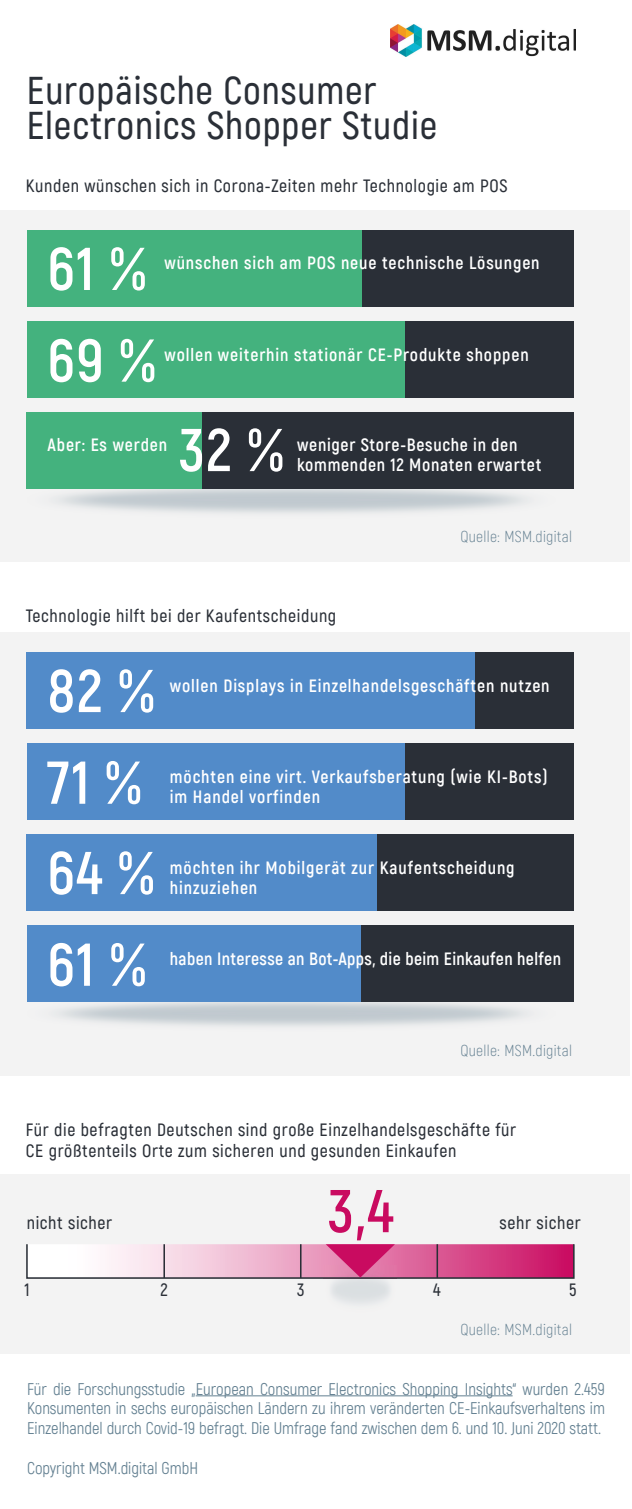
<style>
.page{position:relative;width:632px;height:1509px;background:#fff}
.page>*{position:absolute;margin:0;border:0;box-sizing:border-box;transform-origin:0 0}
.t1{font:700 60.3px "Akrobat";letter-spacing:.03em;color:#fff}
.t2{font:700 60.3px "Akrobat";color:#c90b60}
.t3{font:600 38.62px/34.8px "Akrobat";letter-spacing:.025em;color:#2a2f37}
.t4{font:700 17.77px "Akrobat";letter-spacing:.05em;color:#fff}
.t5{font:600 17.77px/20.9px "Akrobat";letter-spacing:.04em;color:#2a2f37}
.t6{font:700 17.77px "Akrobat";letter-spacing:.02em;color:#fff}
.t7{font:16.5px/19.8px "Akrobat";color:#638091;text-align:justify}
.t8{font:300 15.83px "Akrobat";letter-spacing:.02em;color:#648091}
</style>
<div class="page">
<hr style="left:196px;top:1395px;width:316px;height:1px;background:#638091">
<div style="left:0;top:210px;width:629px;height:352px;background:#f3f3f3"></div>
<div style="left:0;top:1173px;width:629px;height:180px;background:#f3f3f3"></div>
<img style="left:26px;top:480px;width:499px;height:33px">
<div style="left:27px;top:230px;width:546px;height:77px;background:#2a2f37"></div>
<div style="left:27px;top:230px;width:334px;height:77px;background:#44b27e"></div>
<div style="left:27px;top:321px;width:546px;height:77px;background:#2a2f37"></div>
<div style="left:27px;top:321px;width:377px;height:77px;background:#44b27e"></div>
<div style="left:27px;top:412px;width:546px;height:77px;background:#2a2f37"></div>
<div style="left:27px;top:412px;width:175px;height:77px;background:#44b27e"></div>
<div style="left:0;top:632px;width:629px;height:443px;background:#f3f3f3"></div>
<img style="left:323px;top:1278px;width:74px;height:26px">
<div style="left:26px;top:1243px;width:548px;height:35px;border:2px solid #2a2f37"></div>
<img style="left:391px;top:25px;width:184px;height:31px">
<div style="left:26px;top:652px;width:547px;height:77px;background:#2a2f37"></div>
<div style="left:26px;top:652px;width:448px;height:77px;background:#528bc9"></div>
<div style="left:27px;top:743px;width:546px;height:77px;background:#2a2f37"></div>
<div style="left:27px;top:743px;width:377px;height:77px;background:#528bc9"></div>
<div style="left:26px;top:834px;width:547px;height:77px;background:#2a2f37"></div>
<div style="left:26px;top:834px;width:350px;height:77px;background:#528bc9"></div>
<div style="left:27px;top:925px;width:546px;height:77px;background:#2a2f37"></div>
<div style="left:27px;top:925px;width:333px;height:77px;background:#528bc9"></div>
<svg style="left:27px;top:1244px;width:546px;height:33px"></svg>
<hr style="left:436px;top:1244px;width:2px;height:33px;background:#2a2f37">
<hr style="left:163px;top:1244px;width:2px;height:33px;background:#2a2f37">
<hr style="left:300px;top:1244px;width:1px;height:33px;background:#2a2f37">
<h2 class="t3" style="left:27px;top:73px;width:412px">Europäische Consumer<br>Electronics Shopper Studie</h2>
<p class="t5" style="left:26px;top:175px;width:483px">Kunden wünschen sich in Corona-Zeiten mehr Technologie am POS</p>
<h1 class="t1" style="left:47px;top:231px;width:100px">61 %</h1>
<p class="t4" style="left:164px;top:252px;width:376px">wünschen sich am POS neue technische Lösungen</p>
<h1 class="t1" style="left:47px;top:323px;width:109px">69 %</h1>
<p class="t4" style="left:164px;top:344px;width:365px">wollen weiterhin stationär CE-Produkte shoppen</p>
<p class="t4" style="left:47px;top:433px;width:121px">Aber: Es werden</p>
<h1 class="t1" style="left:179px;top:412px;width:106px">32 %</h1>
<p class="t4" style="left:297px;top:433px;width:222px">weniger Store-Besuche in den</p>
<p class="t4" style="left:297px;top:453px;width:245px">kommenden 12 Monaten erwartet</p>
<p class="t8" style="left:460px;top:527px;width:113px">Quelle: MSM.digital</p>
<p class="t5" style="left:26px;top:605px;width:312px">Technologie hilft bei der Kaufentscheidung</p>
<h1 class="t1" style="left:47px;top:653px;width:108px">82 %</h1>
<p class="t4" style="left:170px;top:674px;width:381px">wollen Displays in Einzelhandelsgeschäften nutzen</p>
<h1 class="t1" style="left:47px;top:745px;width:95px">71 %</h1>
<p class="t4" style="left:170px;top:766px;width:379px">möchten eine virt. Verkaufsberatung (wie KI-Bots)</p>
<p class="t4" style="left:170px;top:786px;width:151px">im Handel vorfinden</p>
<h1 class="t1" style="left:47px;top:835px;width:108px">64 %</h1>
<p class="t4" style="left:170px;top:856px;width:346px">möchten ihr Mobilgerät zur Kaufentscheidung</p>
<p class="t4" style="left:170px;top:876px;width:89px">hinzuziehen</p>
<h1 class="t1" style="left:47px;top:927px;width:100px">61 %</h1>
<p class="t6" style="left:170px;top:947px;width:392px">haben Interesse an Bot-Apps, die beim Einkaufen helfen</p>
<p class="t8" style="left:460px;top:1041px;width:113px">Quelle: MSM.digital</p>
<p class="t5" style="left:26px;top:1118px;width:491px">Für die befragten Deutschen sind große Einzelhandelsgeschäfte für<br>CE größtenteils Orte zum sicheren und gesunden Einkaufen</p>
<h1 class="t2" style="left:328px;top:1173px;width:67px">3,4</h1>
<p class="t5" style="left:27px;top:1212px;width:87px">nicht sicher</p>
<p class="t5" style="left:499px;top:1212px;width:83px">sehr sicher</p>
<p class="t5" style="left:24px;top:1279px;width:7px">1</p>
<p class="t5" style="left:160px;top:1279px;width:9px">2</p>
<p class="t5" style="left:297px;top:1279px;width:9px">3</p>
<p class="t5" style="left:433px;top:1279px;width:9px">4</p>
<p class="t5" style="left:569px;top:1279px;width:9px">5</p>
<p class="t8" style="left:460px;top:1319px;width:113px">Quelle: MSM.digital</p>
<p class="t7" style="left:27px;top:1378px;width:579px">Für die Forschungsstudie „European Consumer Electronics Shopping Insights“ wurden 2.459<br>Konsumenten in sechs europäischen Ländern zu ihrem veränderten CE-Einkaufsverhaltens im Einzelhandel durch Covid-19 befragt. Die Umfrage fand zwischen dem 6. und 10. Juni 2020 statt.</p>
<p class="t7" style="left:27px;top:1458px;width:172px">Copyright MSM.digital GmbH</p>
</div>
